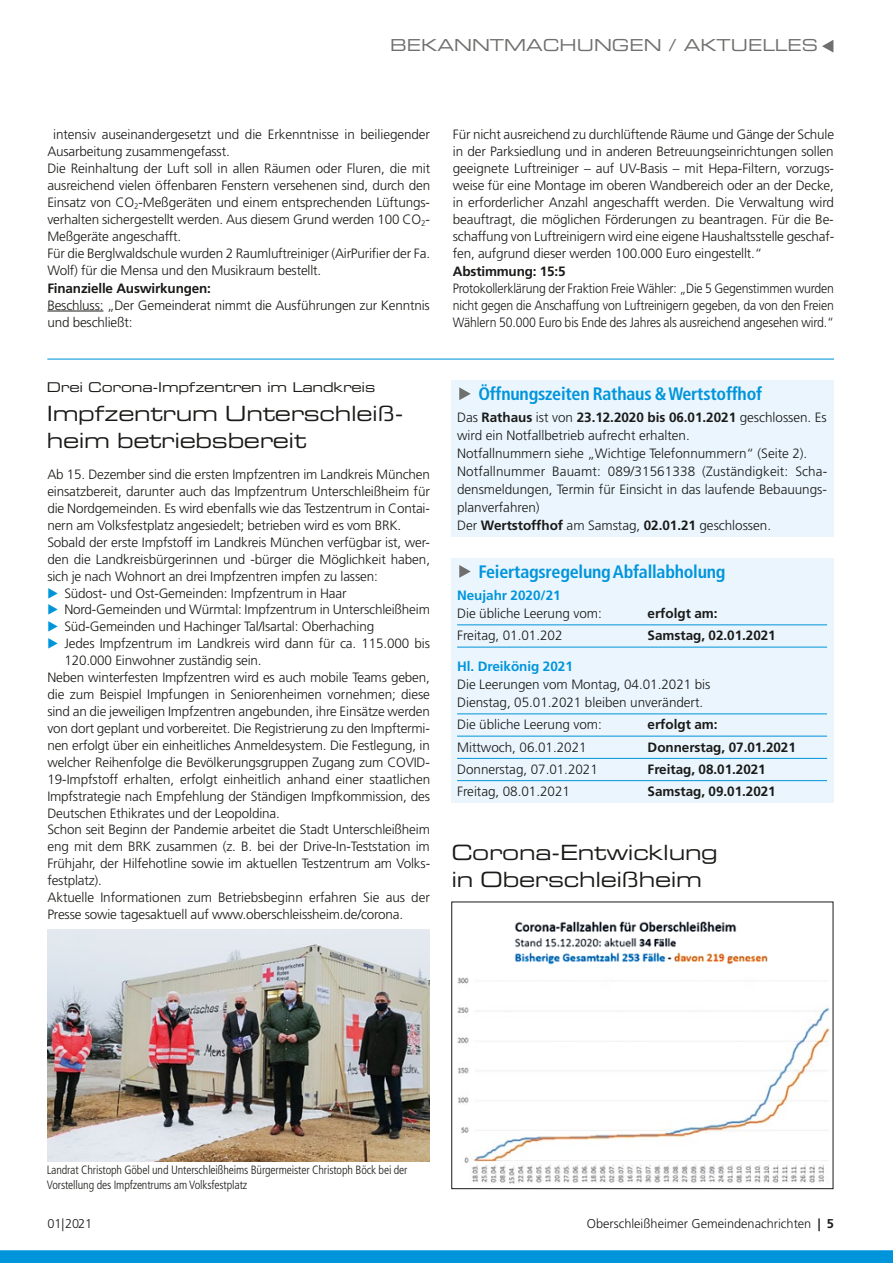
<style>
.page{position:relative;width:893px;height:1263px;background:#fff}
.page>*{position:absolute;margin:0;border:0;box-sizing:border-box;transform-origin:0 0}
.t1{font:21px/27px "Eurostile Extended Two";letter-spacing:-.015em;color:#1a1a18}
.t2{font:700 condensed 18px "Frutiger";letter-spacing:-.015em;color:#0095db}
.t3{font:16.5px "Eurostile Extended Two";color:#6f6f6e}
.t4{font:300 13.5px/17.1px "Frutiger";letter-spacing:-.015em;color:#1a1a18}
.t5{font:300 13.5px/17.1px "Frutiger";letter-spacing:-.015em;color:#1a1a18;text-align:justify;scale:.91 1}
.t6{font:700 13.5px "Frutiger";letter-spacing:-.005em;color:#1a1a18}
.t7{font:13.5px "Eurostile Extended Two";letter-spacing:-.015em;color:#1a1a18}
.t8{font:700 13.5px "Frutiger";letter-spacing:-.005em;color:#0095db}
.t9{font:300 12.75px "Frutiger";color:#1a1a18}
.t10{font:300 condensed 12px/15px "Frutiger";letter-spacing:-.01em;color:#1a1a18}
.s1{font-weight:700}
</style>
<div class="page">
<svg style="left:822px;top:40px;width:11px;height:13px"></svg>
<svg style="left:0;top:1250px;width:893px;height:13px;background:#0496db"></svg>
<div style="left:451px;top:380px;width:382px;height:157px;background:#eaf5fd"></div>
<svg style="left:459px;top:387px;width:12px;height:13px"></svg>
<div style="left:451px;top:558px;width:382px;height:244px;background:#eaf5fd"></div>
<hr style="left:457px;top:624px;width:370px;height:1px;background:#0095db">
<hr style="left:457px;top:647px;width:370px;height:1px;background:#0095db">
<hr style="left:457px;top:713px;width:370px;height:1px;background:#0095db">
<hr style="left:457px;top:736px;width:370px;height:1px;background:#0095db">
<hr style="left:457px;top:758px;width:370px;height:1px;background:#0095db">
<hr style="left:457px;top:780px;width:370px;height:1px;background:#0095db">
<svg style="left:459px;top:565px;width:12px;height:13px"></svg>
<hr style="left:47px;top:311px;width:56px;height:1px;background:#1a1a18">
<hr style="left:47px;top:359px;width:787px;height:1px;background:#0095db">
<img style="left:47px;top:930px;width:382px;height:232px">
<div style="left:451px;top:901px;width:382px;height:288px;border:1px solid #1a1a18"></div>
<img style="left:457px;top:977px;width:373px;height:207px">
<img style="left:514px;top:921px;width:254px;height:44px">
<p class="t3" style="left:390px;top:34px;width:429px">BEKANNTMACHUNGEN / AKTUELLES</p>
<p class="t4" style="left:47px;top:126px;width:384px;text-indent:6px">intensiv auseinandergesetzt und die Erkenntnisse in beiliegender Ausarbeitung zusammengefasst.<br>Die Reinhaltung der Luft soll in allen Räumen oder Fluren, die mit ausreichend vielen öffenbaren Fenstern versehenen sind, durch den Einsatz von CO<sub>2</sub>-Meßgeräten und einem entsprechenden Lüftungs&shy;verhalten sichergestellt werden. Aus diesem Grund werden 100 CO<sub>2</sub>- Meßgeräte angeschafft.<br>Für die Berglwaldschule wurden 2 Raumluftreiniger (AirPurifier der Fa.<br>Wolf) für die Mensa und den Musikraum bestellt.</p>
<p class="t6" style="left:47px;top:280px;width:165px">Finanzielle Auswirkungen:</p>
<p class="t4" style="left:47px;top:297px;width:384px">Beschluss: „Der Gemeinderat nimmt die Ausführungen zur Kenntnis und beschließt:</p>
<p class="t7" style="left:47px;top:378px;width:330px">Drei Corona-Impfzentren im Landkreis</p>
<h1 class="t1" style="left:47px;top:400px;width:358px">Impfzentrum Unterschleiß&shy;heim betriebsbereit</h1>
<p class="t4" style="left:47px;top:466px;width:384px">Ab 15. Dezember sind die ersten Impfzentren im Landkreis München</p>
<p class="t4" style="left:47px;top:483px;width:384px">einsatzbereit, darunter auch das Impfzentrum Unterschleißheim für</p>
<p class="t4" style="left:47px;top:500px;width:384px">die Nordgemeinden. Es wird ebenfalls wie das Testzentrum in Contai-</p>
<p class="t4" style="left:47px;top:517px;width:355px">nern am Volksfestplatz angesiedelt; betrieben wird es vom BRK.</p>
<p class="t4" style="left:47px;top:534px;width:384px">Sobald der erste Impfstoff im Landkreis München verfügbar ist, wer-</p>
<p class="t4" style="left:47px;top:551px;width:384px">den die Landkreisbürgerinnen und -bürger die Möglichkeit haben,</p>
<p class="t4" style="left:47px;top:568px;width:332px">sich je nach Wohnort an drei Impfzentren impfen zu lassen:</p>
<p class="t4" style="left:64px;top:584px;width:284px">Südost- und Ost-Gemeinden: Impfzentrum in Haar</p>
<p class="t4" style="left:64px;top:601px;width:367px">Nord-Gemeinden und Würmtal: Impfzentrum in Unterschleißheim</p>
<p class="t4" style="left:64px;top:618px;width:311px">Süd-Gemeinden und Hachinger Tal/Isartal: Oberhaching</p>
<p class="t4" style="left:64px;top:635px;width:367px">Jedes Impfzentrum im Landkreis wird dann für ca. 115.000 bis</p>
<p class="t4" style="left:64px;top:652px;width:199px">120.000 Einwohner zuständig sein.</p>
<p class="t4" style="left:47px;top:669px;width:384px">Neben winterfesten Impfzentren wird es auch mobile Teams geben,</p>
<p class="t4" style="left:47px;top:686px;width:384px">die zum Beispiel Impfungen in Seniorenheimen vornehmen; diese</p>
<p class="t4" style="left:47px;top:703px;width:384px">sind an die jeweiligen Impfzentren angebunden, ihre Einsätze werden</p>
<p class="t4" style="left:47px;top:720px;width:384px">von dort geplant und vorbereitet. Die Registrierung zu den Impftermi-</p>
<p class="t4" style="left:47px;top:737px;width:384px">nen erfolgt über ein einheitliches Anmeldesystem. Die Festlegung, in</p>
<p class="t4" style="left:47px;top:754px;width:384px">welcher Reihenfolge die Bevölkerungsgruppen Zugang zum COVID-</p>
<p class="t4" style="left:47px;top:771px;width:384px">19-Impfstoff erhalten, erfolgt einheitlich anhand einer staatlichen</p>
<p class="t4" style="left:47px;top:787px;width:384px">Impfstrategie nach Empfehlung der Ständigen Impfkommission, des</p>
<p class="t4" style="left:47px;top:804px;width:234px">Deutschen Ethikrates und der Leopoldina.</p>
<p class="t4" style="left:47px;top:821px;width:384px">Schon seit Beginn der Pandemie arbeitet die Stadt Unterschleißheim</p>
<p class="t4" style="left:47px;top:838px;width:384px">eng mit dem BRK zusammen (z. B. bei der Drive-In-Teststation im</p>
<p class="t4" style="left:47px;top:855px;width:384px">Frühjahr, der Hilfehotline sowie im aktuellen Testzentrum am Volks-</p>
<p class="t4" style="left:47px;top:872px;width:56px">festplatz).</p>
<p class="t4" style="left:47px;top:889px;width:384px">Aktuelle Informationen zum Betriebsbeginn erfahren Sie aus der</p>
<p class="t4" style="left:47px;top:906px;width:357px">Presse sowie tagesaktuell auf www.oberschleissheim.de/corona.</p>
<p class="t4" style="left:453px;top:126px;width:383px;text-align:justify">Für nicht ausreichend zu durchlüftende Räume und Gänge der Schule in der Parksiedlung und in anderen Betreuungseinrichtungen sollen geeignete Luftreiniger – auf UV-Basis – mit Hepa-Filtern, vorzugs&shy;weise für eine Montage im oberen Wandbereich oder an der Decke, in erforderlicher Anzahl angeschafft werden. Die Verwaltung wird beauftragt, die möglichen Förderungen zu beantragen. Für die Be&shy;schaffung von Luftreinigern wird eine eigene Haushaltsstelle geschaf&shy;fen, aufgrund dieser werden 100.000 Euro eingestellt.“</p>
<p class="t6" style="left:453px;top:263px;width:114px">Abstimmung: 15:5</p>
<p class="t5" style="left:453px;top:279px;width:420px">Protokollerklärung der Fraktion Freie Wähler: „Die 5 Gegenstimmen wurden nicht gegen die Anschaffung von Luftreinigern gegeben, da von den Freien Wählern 50.000 Euro bis Ende des Jahres als ausreichend angesehen wird.“</p>
<h2 class="t2" style="left:478px;top:383px;width:285px">Öffnungszeiten Rathaus &amp; Wertstoffhof</h2>
<p class="t4" style="left:457px;top:409px;width:372px;line-height:18px">Das <span class="s1">Rathaus</span> ist von <span class="s1">23.12.2020 bis 06.01.2021</span> geschlossen. Es wird ein Notfallbetrieb aufrecht erhalten.<br>Notfallnummern siehe „Wichtige Telefonnummern“ (Seite 2).<br>Notfallnummer Bauamt: 089/31561338 (Zuständigkeit: Scha&shy;densmeldungen, Termin für Einsicht in das laufende Bebauungs&shy;planverfahren)<br>Der <span class="s1">Wertstoffhof</span> am Samstag, <span class="s1">02.01.21</span> geschlossen.</p>
<h2 class="t2" style="left:478px;top:561px;width:249px">Feiertagsregelung Abfallabholung</h2>
<p class="t8" style="left:457px;top:587px;width:105px">Neujahr 2020/21</p>
<p class="t4" style="left:457px;top:605px;width:146px">Die übliche Leerung vom:</p>
<p class="t6" style="left:648px;top:605px;width:71px">erfolgt am:</p>
<p class="t4" style="left:457px;top:627px;width:107px">Freitag, 01.01.202</p>
<p class="t6" style="left:648px;top:628px;width:130px">Samstag, 02.01.2021</p>
<p class="t8" style="left:457px;top:658px;width:117px">Hl. Dreikönig 2021</p>
<p class="t4" style="left:457px;top:676px;width:255px;line-height:18px">Die Leerungen vom Montag, 04.01.2021 bis<br>Dienstag, 05.01.2021 bleiben unverändert.</p>
<p class="t4" style="left:457px;top:716px;width:146px">Die übliche Leerung vom:</p>
<p class="t6" style="left:648px;top:717px;width:71px">erfolgt am:</p>
<p class="t4" style="left:457px;top:738px;width:131px">Mittwoch, 06.01.2021</p>
<p class="t6" style="left:648px;top:739px;width:150px">Donnerstag, 07.01.2021</p>
<p class="t4" style="left:457px;top:761px;width:142px">Donnerstag, 07.01.2021</p>
<p class="t6" style="left:648px;top:761px;width:120px">Freitag, 08.01.2021</p>
<p class="t4" style="left:457px;top:783px;width:114px">Freitag, 08.01.2021</p>
<p class="t6" style="left:648px;top:783px;width:130px">Samstag, 09.01.2021</p>
<h1 class="t1" style="left:451px;top:838px;width:268px">Corona-Entwicklung in Oberschleißheim</h1>
<p class="t10" style="left:47px;top:1162px;width:362px">Landrat Christoph Göbel und Unterschleißheims Bürgermeister Christoph Böck bei der<br>Vorstellung des Impfzentrums am Volksfestplatz</p>
<p class="t9" style="left:47px;top:1216px;width:47px">01|2021</p>
<p class="t9" style="left:587px;top:1216px;width:249px">Oberschleißheimer Gemeindenachrichten <span class="s1">| 5</span></p>
</div>
